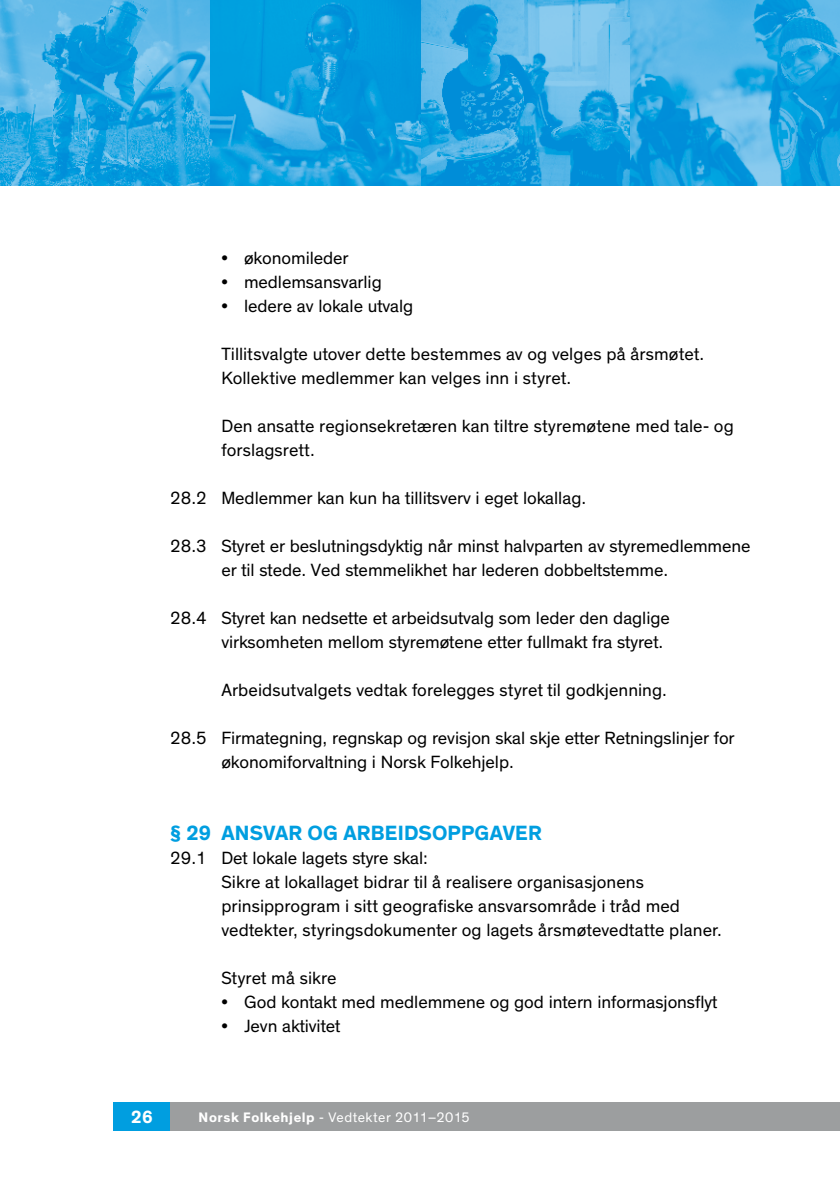
<style>
.page{position:relative;width:840px;height:1191px;background:#fff}
.page>*{position:absolute;margin:0;border:0;box-sizing:border-box;transform-origin:0 0}
.t1{font:700 21px "Theinhardt";letter-spacing:.01em;color:#009ee0}
.t2{font:18px/24px "Theinhardt";letter-spacing:-.005em;color:#000}
.t3{font:700 18px "Theinhardt";color:#fff}
.t4{font:14px "Theinhardt";letter-spacing:.035em;color:#fff}
.s1{font-weight:700}
</style>
<div class="page">
<div style="left:113px;top:1102px;width:726px;height:28px;background:#9c9e9f"></div>
<img style="left:0;top:0;width:840px;height:185px">
<svg style="left:629px;top:0;width:210px;height:185px"></svg>
<svg style="left:420px;top:0;width:209px;height:185px"></svg>
<svg style="left:210px;top:0;width:210px;height:185px;fill:#009ede"></svg>
<svg style="left:839px;top:1102px;width:1px;height:28px"></svg>
<div style="left:113px;top:1102px;width:57px;height:28px;background:#009ee0"></div>
<p class="t2" style="left:221px;top:246px;width:129px">• økonomileder</p>
<p class="t2" style="left:221px;top:270px;width:162px">• medlemsansvarlig</p>
<p class="t2" style="left:221px;top:294px;width:193px">• ledere av lokale utvalg</p>
<p class="t2" style="left:221px;top:342px;width:484px">Tillitsvalgte utover dette bestemmes av og velges på årsmøtet.<br>Kollektive medlemmer kan velges inn i styret.</p>
<p class="t2" style="left:221px;top:414px;width:513px">Den ansatte regionsekretæren kan tiltre styremøtene med tale- og forslagsrett.</p>
<p class="t2" style="left:170px;top:486px;width:417px">28.2 Medlemmer kan kun ha tillitsverv i eget lokallag.</p>
<p class="t2" style="left:221px;top:534px;width:530px;text-indent:-51px">28.3 Styret er beslutningsdyktig når minst halvparten av styremedlemmene er til stede. Ved stemmelikhet har lederen dobbeltstemme.</p>
<p class="t2" style="left:221px;top:606px;width:450px;text-indent:-51px">28.4 Styret kan nedsette et arbeidsutvalg som leder den daglige virksomheten mellom styremøtene etter fullmakt fra styret.</p>
<p class="t2" style="left:221px;top:678px;width:447px">Arbeidsutvalgets vedtak forelegges styret til godkjenning.</p>
<p class="t2" style="left:221px;top:726px;width:514px;text-indent:-51px">28.5 Firmategning, regnskap og revisjon skal skje etter Retningslinjer for økonomiforvaltning i Norsk Folkehjelp.</p>
<p class="t1" style="left:170px;top:820px;width:359px">§ 29 ANSVAR OG ARBEIDSOPPGAVER</p>
<p class="t2" style="left:221px;top:846px;width:502px;text-indent:-51px">29.1 Det lokale lagets styre skal:<br>Sikre at lokallaget bidrar til å realisere organisasjonens prinsipprogram i sitt geografiske ansvarsområde i tråd med vedtekter, styringsdokumenter og lagets årsmøtevedtatte planer.</p>
<p class="t2" style="left:221px;top:966px;width:117px">Styret må sikre</p>
<p class="t2" style="left:221px;top:990px;width:497px">• God kontakt med medlemmene og god intern informasjonsflyt</p>
<p class="t2" style="left:221px;top:1014px;width:120px">• Jevn aktivitet</p>
<p class="t3" style="left:131px;top:1106px;width:23px">26</p>
<p class="t4" style="left:198px;top:1108px;width:272px"><span class="s1">Norsk Folkehjelp</span> - Vedtekter 2011–2015</p>
</div>
